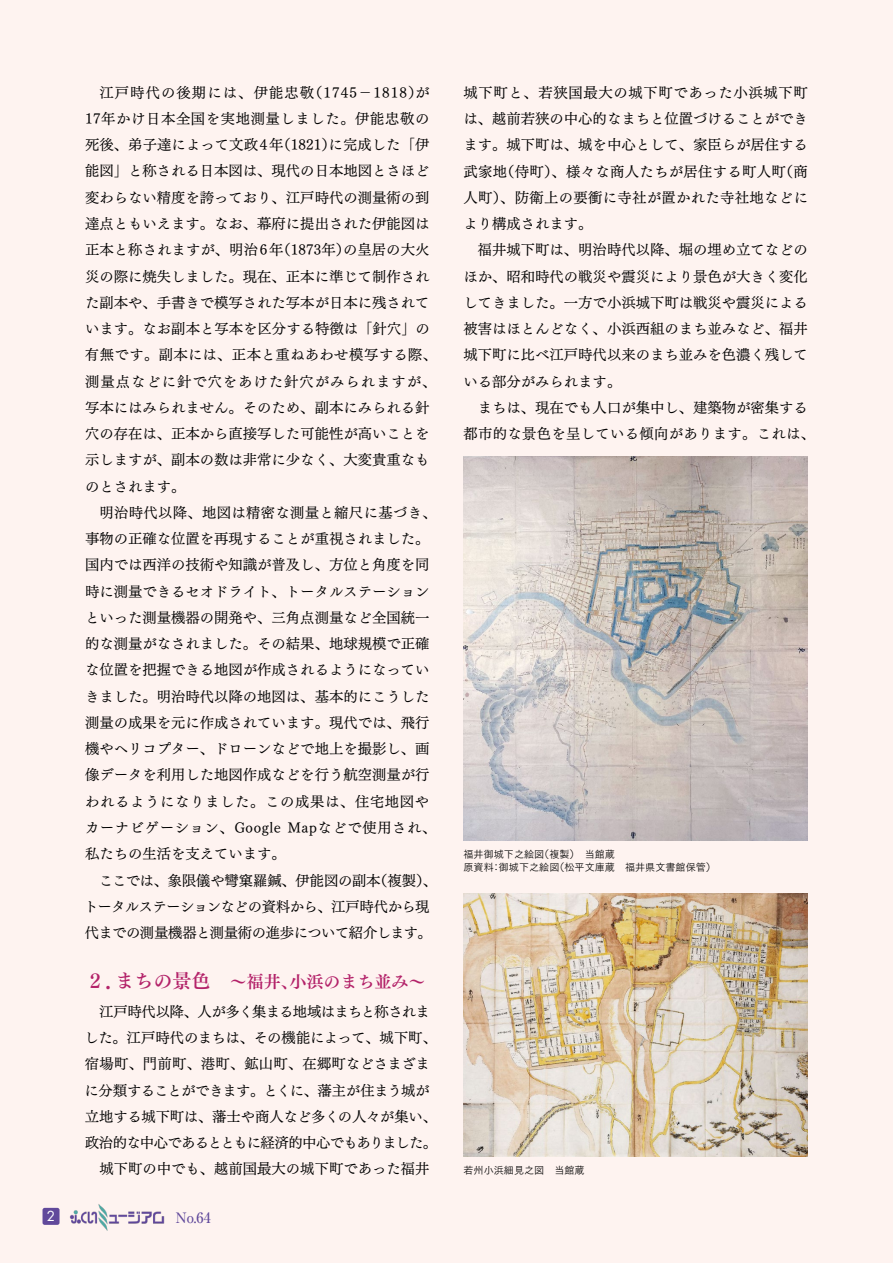
<style>
.page{position:relative;width:893px;height:1263px;background:#fef3f0}
.page>*{position:absolute;margin:0;border:0;box-sizing:border-box;transform-origin:0 0}
.t1{font:16.95px "Tsuku Min Pro B";color:#b32269}
.t2{font:14.4px/26.2px "Tsuku Min Pro RB";color:#000}
.t3{font:14.4px/26.2px "Tsuku Min Pro RB";letter-spacing:-.02em;color:#000;text-align:center}
.t4{font:14.4px/26.2px "Tsuku Min Pro RB";letter-spacing:-.03em;color:#000}
.t5{font:14.4px/26.2px "Tsuku Min Pro RB";letter-spacing:.02em;color:#000;text-align:center}
.t6{font:500 14.4px "Ryumin Pro";color:#61499b}
.t7{font:13.5px "Futura LT";color:#fff}
.t8{font:10.05px/12.8px "Tsuku Go Pro R";color:#000}
.s1{font-size:19.2px}
</style>
<div class="page">
<img style="left:463px;top:456px;width:345px;height:384px">
<img style="left:463px;top:893px;width:345px;height:264px">
<div style="left:43px;top:1208px;width:17px;height:17px;background:#61499b;border-radius:2px"></div>
<img style="left:70px;top:1204px;width:95px;height:26px">
<p class="t2" style="left:85px;top:77px;width:354px;text-indent:14px">江戸時代の後期には、伊能忠敬（1745−1818）が<br>17年かけ日本全国を実地測量しました。伊能忠敬の死後、弟子達によって文政4年（1821）に完成した「伊能図」と称される日本図は、現代の日本地図とさほど変わらない精度を誇っており、江戸時代の測量術の到達点ともいえます。なお、幕府に提出された伊能図は正本と称されますが、明治6年（1873年）の皇居の大火災の際に焼失しました。現在、正本に準じて制作された副本や、手書きで模写された写本が日本に残されています。なお副本と写本を区分する特徴は「針穴」の有無です。副本には、正本と重ねあわせ模写する際、測量点などに針で穴をあけた針穴がみられますが、写本にはみられません。そのため、副本にみられる針穴の存在は、正本から直接写した可能性が高いことを示しますが、副本の数は非常に少なく、大変貴重なものとされます。</p>
<p class="t2" style="left:85px;top:497px;width:353px;text-indent:14px">明治時代以降、地図は精密な測量と縮尺に基づき、事物の正確な位置を再現することが重視されました。国内では西洋の技術や知識が普及し、方位と角度を同時に測量できるセオドライト、トータルステーションといった測量機器の開発や、三角点測量など全国統一的な測量がなされました。その結果、地球規模で正確な位置を把握できる地図が作成されるようになっていきました。明治時代以降の地図は、基本的にこうした測量の成果を元に作成されています。現代では、飛行機やヘリコプター、ドローンなどで地上を撮影し、画像データを利用した地図作成などを行う航空測量が行われるようになりました。この成果は、住宅地図やカーナビゲーション、Google Mapなどで使用され、私たちの生活を支えています。</p>
<p class="t4" style="left:84px;top:865px;width:355px;text-indent:15px">ここでは、象限儀や彎窠羅鍼、伊能図の副本（複製）、トータルステーションなどの資料から、江戸時代から現代までの測量機器と測量術の進歩について紹介します。</p>
<p class="t1" style="left:90px;top:968px;width:337px"><span class="s1">2 ．まちの景色　</span>～福井、小浜のまち並み～</p>
<p class="t3" style="left:84px;top:996px;width:354px">江戸時代以降、人が多く集まる地域はまちと称されま<br>した。江戸時代のまちは、その機能によって、城下町、宿場町、門前町、港町、鉱山町、在郷町などさまざまに分類することができます。とくに、藩主が住まう城が立地する城下町は、藩士や商人など多くの人々が集い、政治的な中心であるとともに経済的中心でもありました。城下町の中でも、越前国最大の城下町であった福井</p>
<p class="t7" style="left:47px;top:1208px;width:10px">2</p>
<p class="t6" style="left:176px;top:1206px;width:37px">No.64</p>
<p class="t2" style="left:463px;top:77px;width:346px;text-align:justify">城下町と、若狭国最大の城下町であった小浜城下町は、越前若狭の中心的なまちと位置づけることができます。城下町は、城を中心として、家臣らが居住する武家地（侍町）、様々な商人たちが居住する町人町（商人町）、防衛上の要衝に寺社が置かれた寺社地などにより構成されます。</p>
<p class="t2" style="left:463px;top:235px;width:346px;text-align:justify;text-indent:14px">福井城下町は、明治時代以降、堀の埋め立てなどのほか、昭和時代の戦災や震災により景色が大きく変化してきました。一方で小浜城下町は戦災や震災による被害はほとんどなく、小浜西組のまち並みなど、福井城下町に比べ江戸時代以来のまち並みを色濃く残している部分がみられます。</p>
<p class="t5" style="left:463px;top:393px;width:353px">まちは、現在でも人口が集中し、建築物が密集する<br>都市的な景色を呈している傾向があります。これは、</p>
<p class="t8" style="left:463px;top:846px;width:254px">福井御城下之絵図（複製）　当館蔵<br>原資料：御城下之絵図（松平文庫蔵　福井県文書館保管）</p>
<p class="t8" style="left:463px;top:1163px;width:123px">若州小浜細見之図　当館蔵</p>
</div>
